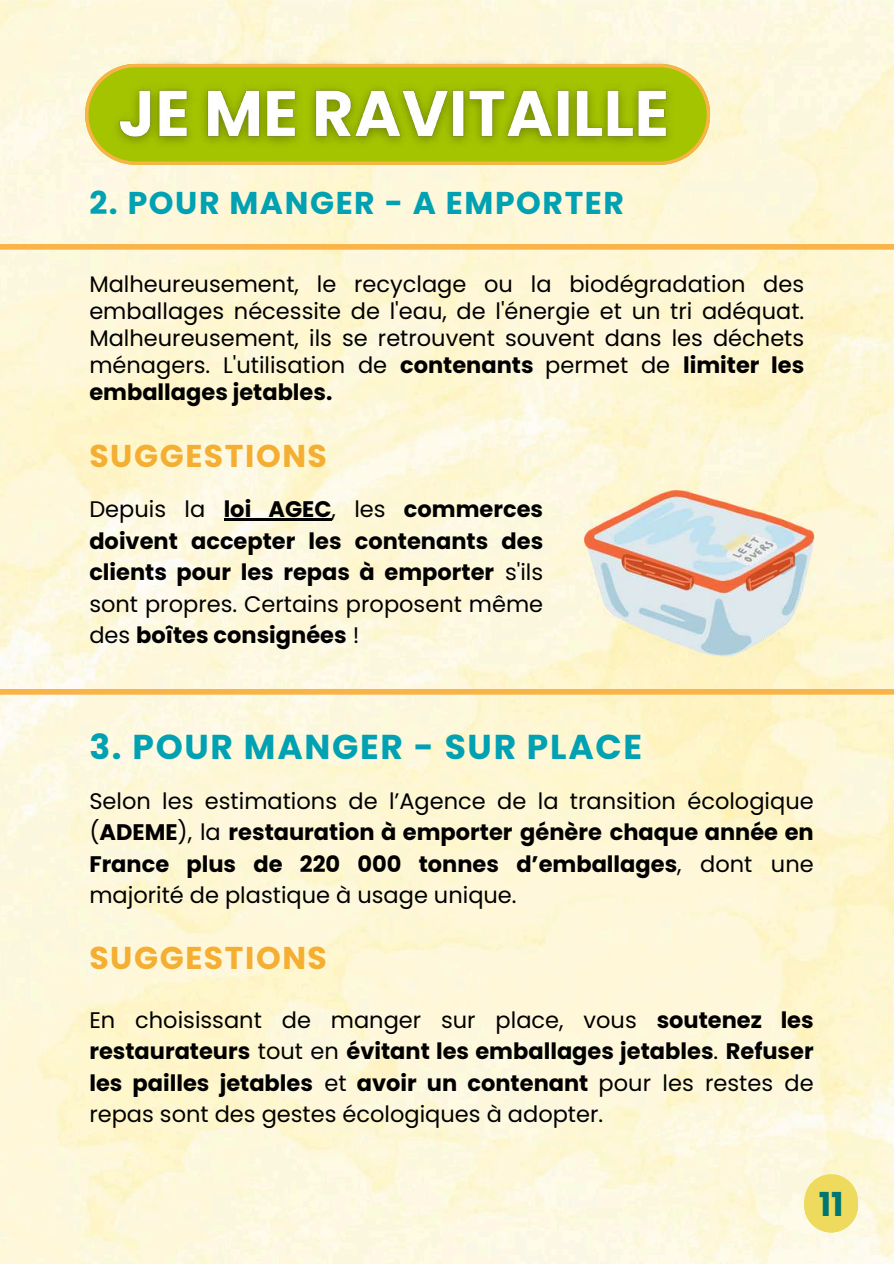
<style>
.page{position:relative;width:894px;height:1264px;background:#fff}
.page>*{position:absolute;margin:0;border:0;box-sizing:border-box;transform-origin:0 0}
.t1{font:700 34.5px "Poppins";letter-spacing:.05em;color:#00a1b2}
.t2{font:700 33px "Poppins";color:#007672}
.t3{font:700 31.5px "Poppins";letter-spacing:.05em;color:#00a1b2}
.t4{font:700 31.5px "Poppins";letter-spacing:.05em;color:#f4ae31}
.t5{font:22.5px/31.5px "Poppins";color:#000;text-align:justify}
.t6{font:700 22.5px/31.5px "Poppins";color:#000;text-align:justify}
.s1{font-weight:700}
.s2{font-weight:400}
</style>
<div class="page">
<img style="left:0;top:0;width:893px;height:1263px">
<img style="left:103px;top:44px;width:578px;height:20px">
<svg style="left:85px;top:64px;width:624px;height:101px"></svg>
<img style="left:103px;top:69px;width:578px;height:91px">
<div style="left:0;top:244px;width:893px;height:6px;background:#f9b347"></div>
<div style="left:0;top:689px;width:893px;height:5px;background:#f9b347"></div>
<img style="left:584px;top:490px;width:229px;height:167px">
<hr style="left:224px;top:518px;width:107px;height:2px;background:#000">
<div style="left:804px;top:1174px;width:53px;height:53px;background:#eedb5e;border-radius:50%"></div>
<div style="left:804px;top:1178px;width:53px;height:54px;background:#eedb5e;border-radius:50%"></div>
<h3 class="t3" style="left:89px;top:181px;width:536px">2. POUR MANGER - A EMPORTER</h3>
<p class="t5" style="left:89px;top:271px;width:716px;line-height:27px">Malheureusement, le recyclage ou la biodégradation des emballages nécessite de l'eau, de l'énergie et un tri adéquat.<br>Malheureusement, ils se retrouvent souvent dans les déchets ménagers. L'utilisation de <span class="s1">contenants</span> permet de <span class="s1">limiter les emballages jetables.</span></p>
<h3 class="t4" style="left:89px;top:434px;width:239px">SUGGESTIONS</h3>
<p class="t6" style="left:89px;top:493px;width:455px"><span class="s2">Depuis la</span> loi AGEC<span class="s2">, les</span> commerces doivent accepter les contenants des clients pour les repas à emporter <span class="s2">s'ils sont propres. Certains proposent même des</span> boîtes consignées <span class="s2">!</span></p>
<h1 class="t1" style="left:89px;top:723px;width:554px">3. POUR MANGER - SUR PLACE</h1>
<p class="t5" style="left:89px;top:785px;width:725px">Selon les estimations de l’Agence de la transition écologique (<span class="s1">ADEME</span>), la <span class="s1">restauration à emporter génère chaque année en France plus de 220 000 tonnes d’emballages</span>, dont une majorité de plastique à usage unique.</p>
<h3 class="t4" style="left:89px;top:935px;width:239px">SUGGESTIONS</h3>
<p class="t5" style="left:89px;top:1004px;width:725px">En choisissant de manger sur place, vous <span class="s1">soutenez les restaurateurs</span> tout en <span class="s1">évitant les emballages jetables</span>. <span class="s1">Refuser les pailles jetables</span> et <span class="s1">avoir un contenant</span> pour les restes de repas sont des gestes écologiques à adopter.</p>
<h2 class="t2" style="left:818px;top:1181px;width:26px">11</h2>
</div>
